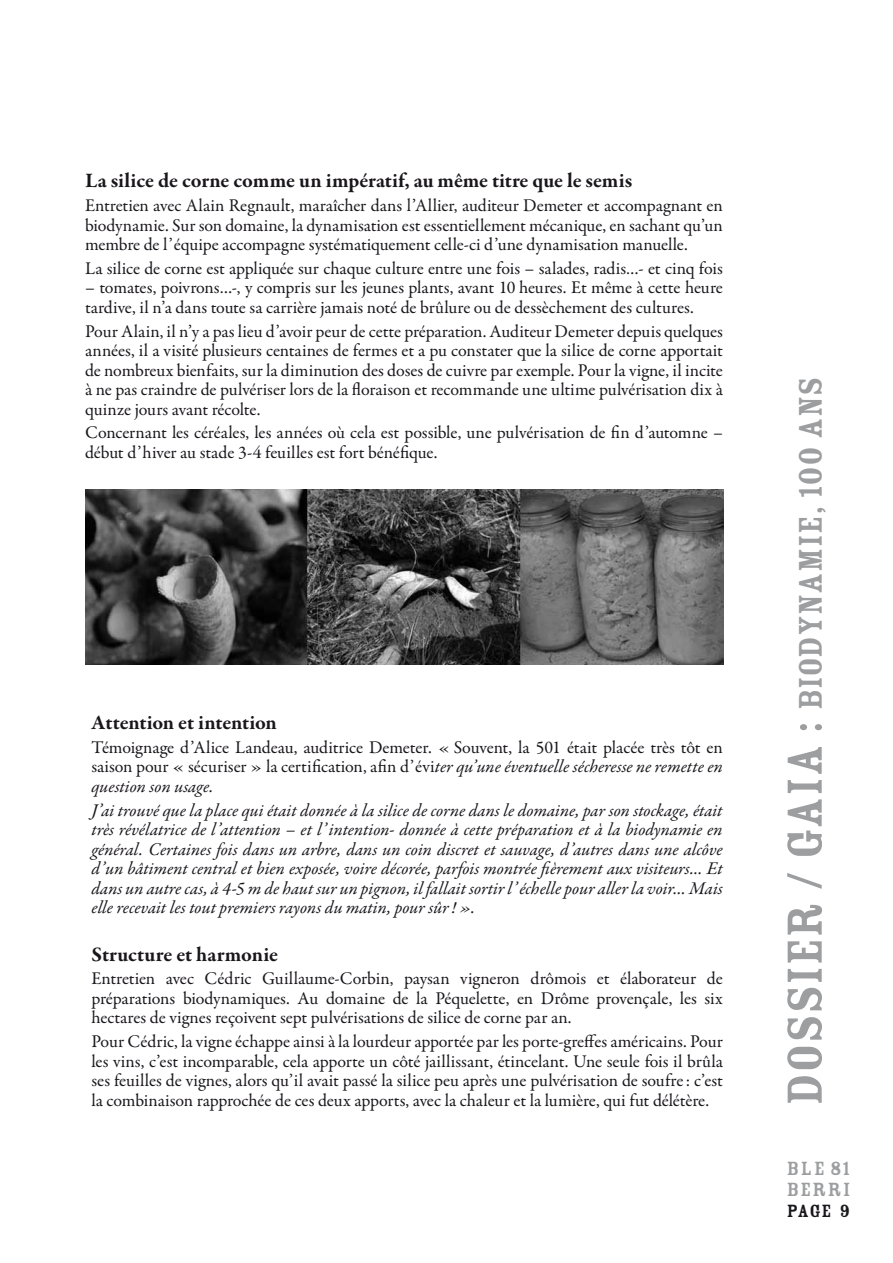
<style>
.page{position:relative;width:893px;height:1263px;background:#fff}
.page>*{position:absolute;margin:0;border:0;box-sizing:border-box;transform-origin:0 0}
.t1{font:36px "Rosewood Std Fill";letter-spacing:-.005em;color:#9d9ea0}
.t2{font:700 21px "Garamond Premr Pro";letter-spacing:-.005em;color:#1a171c}
.t3{font:21px/21px "Rosewood Std Fill";letter-spacing:.07em;color:#9d9ea0}
.t4{font:19.5px "Rosewood Std Fill";color:#1a171c}
.t5{font:18px/19.5px "Garamond Premr Pro";letter-spacing:-.005em;color:#1a171c;text-align:justify}
.t6{font:italic 18px/19.5px "Garamond Premr Pro";color:#1a171c;text-align:justify}
.s1{font-style:italic}
.s2{font-style:normal}
.s3{font-size:54px}
</style>
<div class="page">
<img style="left:85px;top:489px;width:638px;height:175px">
<p class="t2" style="left:85px;top:168px;width:549px">La silice de corne comme un impératif, au même titre que le semis</p>
<p class="t5" style="left:85px;top:196px;width:639px">Entretien avec Alain Regnault, maraîcher dans l’Allier, auditeur Demeter et accompagnant en biodynamie. Sur son domaine, la dynamisation est essentiellement mécanique, en sachant qu’un membre de l’équipe accompagne systématiquement celle-ci d’une dynamisation manuelle.</p>
<p class="t5" style="left:85px;top:259px;width:639px">La silice de corne est appliquée sur chaque culture entre une fois – salades, radis…- et cinq fois</p>
<p class="t5" style="left:85px;top:278px;width:639px">– tomates, poivrons…-, y compris sur les jeunes plants, avant 10 heures. Et même à cette heure tardive, il n’a dans toute sa carrière jamais noté de brûlure ou de dessèchement des cultures.</p>
<p class="t5" style="left:85px;top:322px;width:639px">Pour Alain, il n’y a pas lieu d’avoir peur de cette préparation. Auditeur Demeter depuis quelques années, il a visité plusieurs centaines de fermes et a pu constater que la silice de corne apportait de nombreux bienfaits, sur la diminution des doses de cuivre par exemple. Pour la vigne, il incite à ne pas craindre de pulvériser lors de la floraison et recommande une ultime pulvérisation dix à quinze jours avant récolte.</p>
<p class="t5" style="left:85px;top:423px;width:639px">Concernant les céréales, les années où cela est possible, une pulvérisation de fin d’automne – début d’hiver au stade 3-4 feuilles est fort bénéfique.</p>
<p class="t2" style="left:91px;top:710px;width:187px">Attention et intention</p>
<p class="t5" style="left:91px;top:738px;width:633px">Témoignage d’Alice Landeau, auditrice Demeter. « Souvent, la 501 était placée très tôt en saison pour « sécuriser » la certification, afin d’évi<span class="s1">ter qu’une éventuelle sécheresse ne remette en question son usage.</span></p>
<p class="t6" style="left:91px;top:801px;width:633px">J’ai trouvé que la place qui était donnée à la silice de corne dans le domaine, par son stockage, était très révélatrice de l’attention – et l’intention- donnée à cette préparation et à la biodynamie en général. Certaines fois dans un arbre, dans un coin discret et sauvage, d’autres dans une alcôve d’un bâtiment central et bien exposée, voire décorée, parfois montrée fièrement aux visiteurs… Et dans un autre cas, à 4-5 m de haut sur un pignon, il fallait sortir l’échelle pour aller la voir… Mais elle recevait les tout premiers rayons du matin, pour sûr! »<span class="s2">.</span></p>
<p class="t2" style="left:91px;top:941px;width:188px">Structure et harmonie</p>
<p class="t5" style="left:91px;top:969px;width:633px">Entretien avec Cédric Guillaume-Corbin, paysan vigneron drômois et élaborateur de préparations biodynamiques. Au domaine de la Péquelette, en Drôme provençale, les six hectares de vignes reçoivent sept pulvérisations de silice de corne par an.</p>
<p class="t5" style="left:91px;top:1032px;width:633px">Pour Cédric, la vigne échappe ainsi à la lourdeur apportée par les porte-greffes américains. Pour les vins, c’est incomparable, cela apporte un côté jaillissant, étincelant. Une seule fois il brûla ses feuilles de vignes, alors qu’il avait passé la silice peu après une pulvérisation de soufre: c’est la combinaison rapprochée de ces deux apports, avec la chaleur et la lumière, qui fut délétère.</p>
<h1 class="t1" style="left:791px;top:1106px;width:731px;rotate:-90deg"><span class="s3">DOSSIER / GAIA :</span> BIODYNAMIE, 100 ANS</h1>
<p class="t3" style="left:787px;top:1157px;width:65px">BLE 81<br>BERRI</p>
<p class="t4" style="left:787px;top:1200px;width:65px">PAGE 9</p>
</div>
